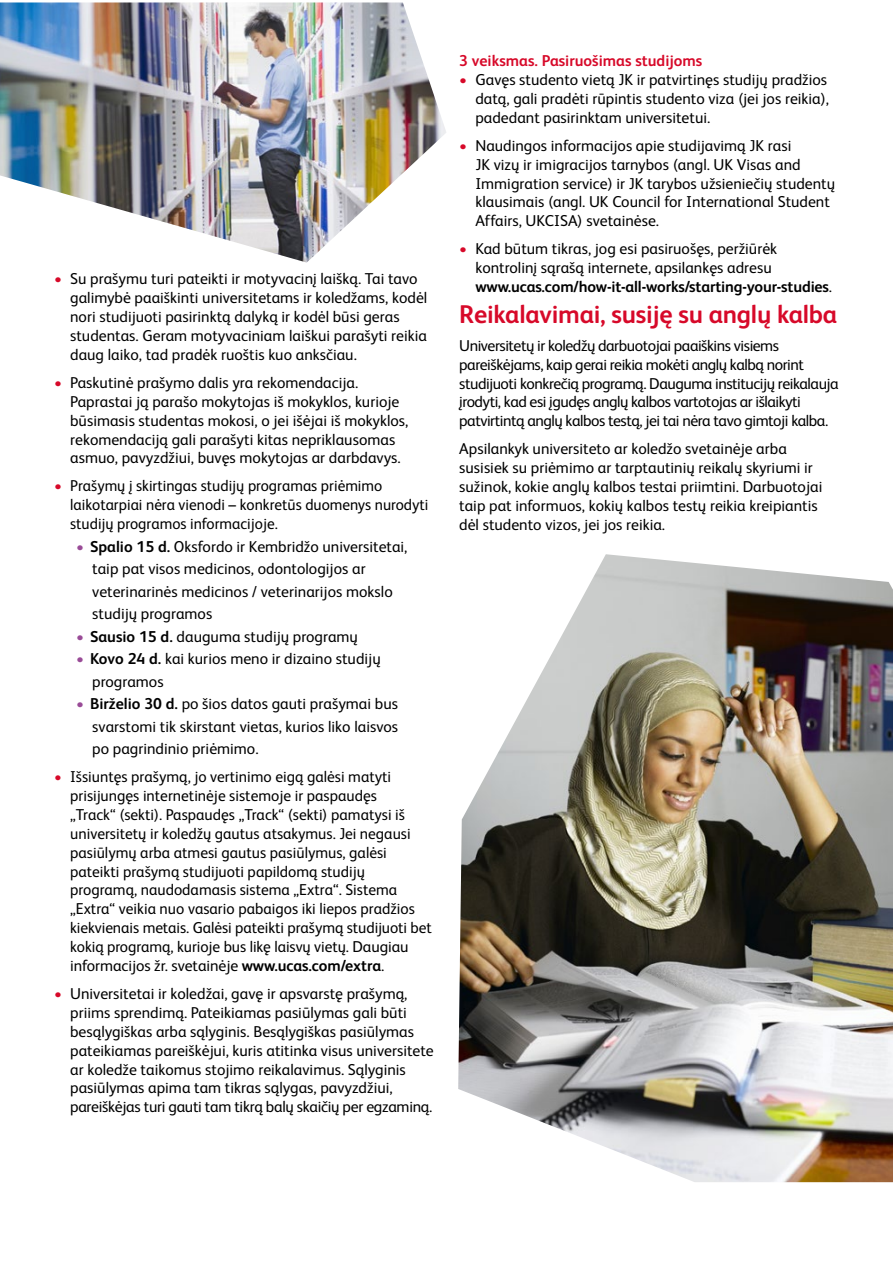
<style>
.page{position:relative;width:893px;height:1263px;background:#fff}
.page>*{position:absolute;margin:0;border:0;box-sizing:border-box;transform-origin:0 0}
.t1{font:700 25.65px "FS Albert Pro";letter-spacing:-.01em;color:#d70929}
.t2{font:15.75px/18.9px "FS Albert Pro";color:#000}
.t3{font:15.75px/18.9px "FS Albert Pro";letter-spacing:-.03em;color:#000}
.t4{font:700 15.75px "FS Albert Pro";color:#d70929}
.s1{font-weight:700;color:#d70929}
.s2{font-weight:700;color:#994b97}
.s3{font-weight:700}
.s4{font-weight:700;font-size:15.6px;color:#d70929}
</style>
<div class="page">
<img style="left:458px;top:554px;width:435px;height:628px">
<img style="left:0;top:2px;width:446px;height:261px">
<p class="t2" style="left:70px;top:268px;width:359px;text-indent:-16px"><span class="s1">•</span> Su prašymu turi pateikti ir motyvacinį laišką. Tai tavo galimybė paaiškinti universitetams ir koledžams, kodėl nori studijuoti pasirinktą dalyką ir kodėl būsi geras studentas. Geram motyvaciniam laiškui parašyti reikia daug laiko, tad pradėk ruoštis kuo anksčiau.</p>
<p class="t2" style="left:70px;top:372px;width:340px;text-indent:-16px"><span class="s1">•</span> Paskutinė prašymo dalis yra rekomendacija.<br>Paprastai ją parašo mokytojas iš mokyklos, kurioje būsimasis studentas mokosi, o jei išėjai iš mokyklos, rekomendaciją gali parašyti kitas nepriklausomas asmuo, pavyzdžiui, buvęs mokytojas ar darbdavys.</p>
<p class="t2" style="left:70px;top:475px;width:360px;text-indent:-16px"><span class="s1">•</span> Prašymų į skirtingas studijų programas priėmimo laikotarpiai nėra vienodi – konkretūs duomenys nurodyti studijų programos informacijoje.</p>
<p class="t2" style="left:92px;top:534px;width:317px;line-height:22.5px;text-indent:-16px"><span class="s2">•</span> <span class="s3">Spalio 15 d.</span> Oksfordo ir Kembridžo universitetai, taip pat visos medicinos, odontologijos ar veterinarinės medicinos / veterinarijos mokslo studijų programos</p>
<p class="t2" style="left:76px;top:626px;width:283px"><span class="s2">•</span> <span class="s3">Sausio 15 d.</span> dauguma studijų programų</p>
<p class="t2" style="left:92px;top:646px;width:290px;line-height:22.5px;text-indent:-16px"><span class="s2">•</span> <span class="s3">Kovo 24 d.</span> kai kurios meno ir dizaino studijų programos</p>
<p class="t2" style="left:92px;top:691px;width:307px;line-height:22.5px;text-align:justify;text-indent:-16px"><span class="s2">•</span> <span class="s3">Birželio 30 d.</span> po šios datos gauti prašymai bus svarstomi tik skirstant vietas, kurios liko laisvos po pagrindinio priėmimo.</p>
<p class="t2" style="left:70px;top:766px;width:363px;text-indent:-16px"><span class="s4">•</span> Išsiuntęs prašymą, jo vertinimo eigą galėsi matyti prisijungęs internetinėje sistemoje ir paspaudęs<br>„Track“ (sekti). Paspaudęs „Track“ (sekti) pamatysi iš universitetų ir koledžų gautus atsakymus. Jei negausi pasiūlymų arba atmesi gautus pasiūlymus, galėsi pateikti prašymą studijuoti papildomą studijų programą, naudodamasis sistema „Extra“. Sistema „Extra“ veikia nuo vasario pabaigos iki liepos pradžios kiekvienais metais. Galėsi pateikti prašymą studijuoti bet kokią programą, kurioje bus likę laisvų vietų. Daugiau informacijos žr. svetainėje <span class="s3">www.ucas.com/extra</span>.</p>
<p class="t2" style="left:70px;top:983px;width:365px;text-indent:-16px"><span class="s4">•</span> Universitetai ir koledžai, gavę ir apsvarstę prašymą, priims sprendimą. Pateikiamas pasiūlymas gali būti besąlygiškas arba sąlyginis. Besąlygiškas pasiūlymas pateikiamas pareiškėjui, kuris atitinka visus universitete ar koledže taikomus stojimo reikalavimus. Sąlyginis pasiūlymas apima tam tikras sąlygas, pavyzdžiui, pareiškėjas turi gauti tam tikrą balų skaičių per egzaminą.</p>
<p class="t4" style="left:459px;top:50px;width:245px">3 veiksmas. Pasiruošimas studijoms</p>
<p class="t2" style="left:475px;top:69px;width:355px;text-align:justify;text-indent:-16px"><span class="s1">•</span> Gavęs studento vietą JK ir patvirtinęs studijų pradžios datą, gali pradėti rūpintis studento viza (jei jos reikia), padedant pasirinktam universitetui.</p>
<p class="t2" style="left:475px;top:135px;width:361px;text-indent:-16px"><span class="s1">•</span> Naudingos informacijos apie studijavimą JK rasi<br>JK vizų ir imigracijos tarnybos (angl. UK Visas and Immigration service) ir JK tarybos užsieniečių studentų klausimais (angl. UK Council for International Student Affairs, UKCISA) svetainėse.</p>
<p class="t2" style="left:475px;top:238px;width:358px;text-indent:-16px"><span class="s1">•</span> Kad būtum tikras, jog esi pasiruošęs, peržiūrėk kontrolinį sąrašą internete, apsilankęs adresu <span class="s3">www.ucas.com/how-it-all-works/starting-your-studies</span>.</p>
<h1 class="t1" style="left:459px;top:296px;width:379px">Reikalavimai, susiję su anglų kalba</h1>
<p class="t3" style="left:459px;top:335px;width:381px">Universitetų ir koledžų darbuotojai paaiškins visiems pareiškėjams, kaip gerai reikia mokėti anglų kalbą norint studijuoti konkrečią programą. Dauguma institucijų reikalauja įrodyti, kad esi įgudęs anglų kalbos vartotojas ar išlaikyti patvirtintą anglų kalbos testą, jei tai nėra tavo gimtoji kalba.</p>
<p class="t2" style="left:459px;top:438px;width:365px">Apsilankyk universiteto ar koledžo svetainėje arba susisiek su priėmimo ar tarptautinių reikalų skyriumi ir sužinok, kokie anglų kalbos testai priimtini. Darbuotojai taip pat informuos, kokių kalbos testų reikia kreipiantis dėl studento vizos, jei jos reikia.</p>
</div>
